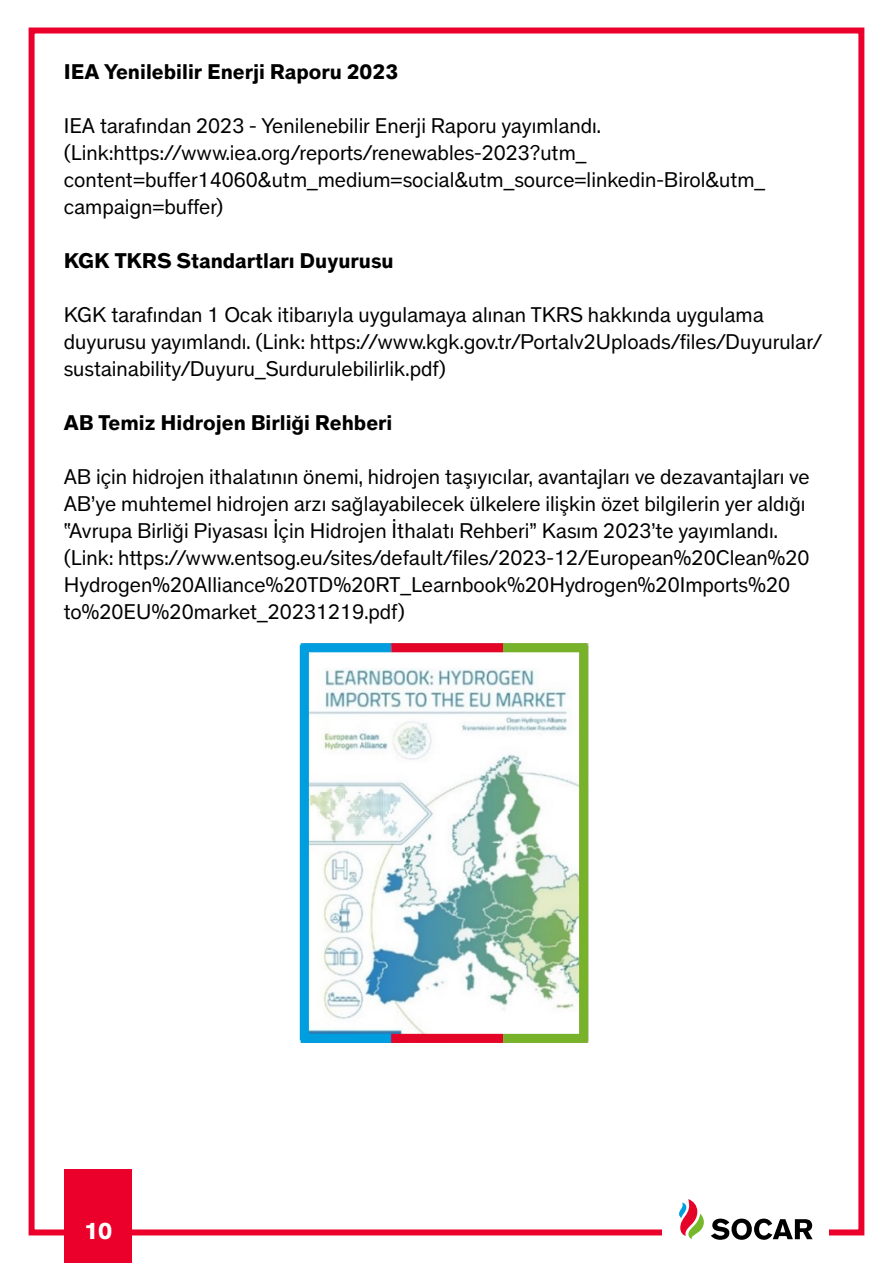
<style>
.page{position:relative;width:893px;height:1263px;background:#fff}
.page>*{position:absolute;margin:0;border:0;box-sizing:border-box;transform-origin:0 0}
.t1{font:700 24px "SOCAR";color:#fff}
.t2{font:21px/27px "SOCAR";color:#000}
.t3{font:700 21px "SOCAR";color:#000}
</style>
<div class="page">
<div style="left:29px;top:28px;width:835px;height:1207px;border:6px solid #ea002a"></div>
<div style="left:662px;top:1200px;width:166px;height:44px;background:#fff"></div>
<div style="left:65px;top:1169px;width:67px;height:94px;background:#ea002a"></div>
<svg style="left:711px;top:1218px;width:102px;height:22px"></svg>
<svg style="left:679px;top:1199px;width:25px;height:40px"></svg>
<img style="left:309px;top:643px;width:279px;height:400px">
<div style="left:300px;top:645px;width:9px;height:395px;background:#009ddf"></div>
<div style="left:579px;top:646px;width:9px;height:395px;background:#78b22b"></div>
<div style="left:301px;top:1034px;width:90px;height:9px;background:#009ddf"></div>
<div style="left:503px;top:643px;width:84px;height:9px;background:#78b22b"></div>
<div style="left:391px;top:1034px;width:112px;height:9px;background:#e40428"></div>
<div style="left:301px;top:643px;width:90px;height:9px;background:#009ddf"></div>
<div style="left:503px;top:1034px;width:84px;height:9px;background:#78b22b"></div>
<div style="left:391px;top:643px;width:112px;height:9px;background:#e40428"></div>
<p class="t3" style="left:64px;top:59px;width:336px">IEA Yenilebilir Enerji Raporu 2023</p>
<p class="t2" style="left:64px;top:112px;width:703px">IEA tarafından 2023 - Yenilenebilir Enerji Raporu yayımlandı. (Link:https://www.iea.org/reports/renewables-2023?utm_ content=buffer14060&amp;utm_medium=social&amp;utm_source=linkedin-Birol&amp;utm_ campaign=buffer)</p>
<p class="t3" style="left:64px;top:248px;width:331px">KGK TKRS Standartları Duyurusu</p>
<p class="t2" style="left:64px;top:301px;width:760px">KGK tarafından 1 Ocak itibarıyla uygulamaya alınan TKRS hakkında uygulama duyurusu yayımlandı. (Link: https://www.kgk.gov.tr/Portalv2Uploads/files/Duyurular/ sustainability/Duyuru_Surdurulebilirlik.pdf)</p>
<p class="t3" style="left:64px;top:410px;width:330px">AB Temiz Hidrojen Birliği Rehberi</p>
<p class="t2" style="left:64px;top:463px;width:747px">AB için hidrojen ithalatının önemi, hidrojen taşıyıcılar, avantajları ve dezavantajları ve AB’ye muhtemel hidrojen arzı sağlayabilecek ülkelere ilişkin özet bilgilerin yer aldığı “Avrupa Birliği Piyasası İçin Hidrojen İthalatı Rehberi” Kasım 2023’te yayımlandı. (Link: https://www.entsog.eu/sites/default/files/2023-12/European%20Clean%20<br>Hydrogen%20Alliance%20TD%20RT_Learnbook%20Hydrogen%20Imports%20 to%20EU%20market_20231219.pdf)</p>
<p class="t1" style="left:84px;top:1217px;width:30px">10</p>
</div>
